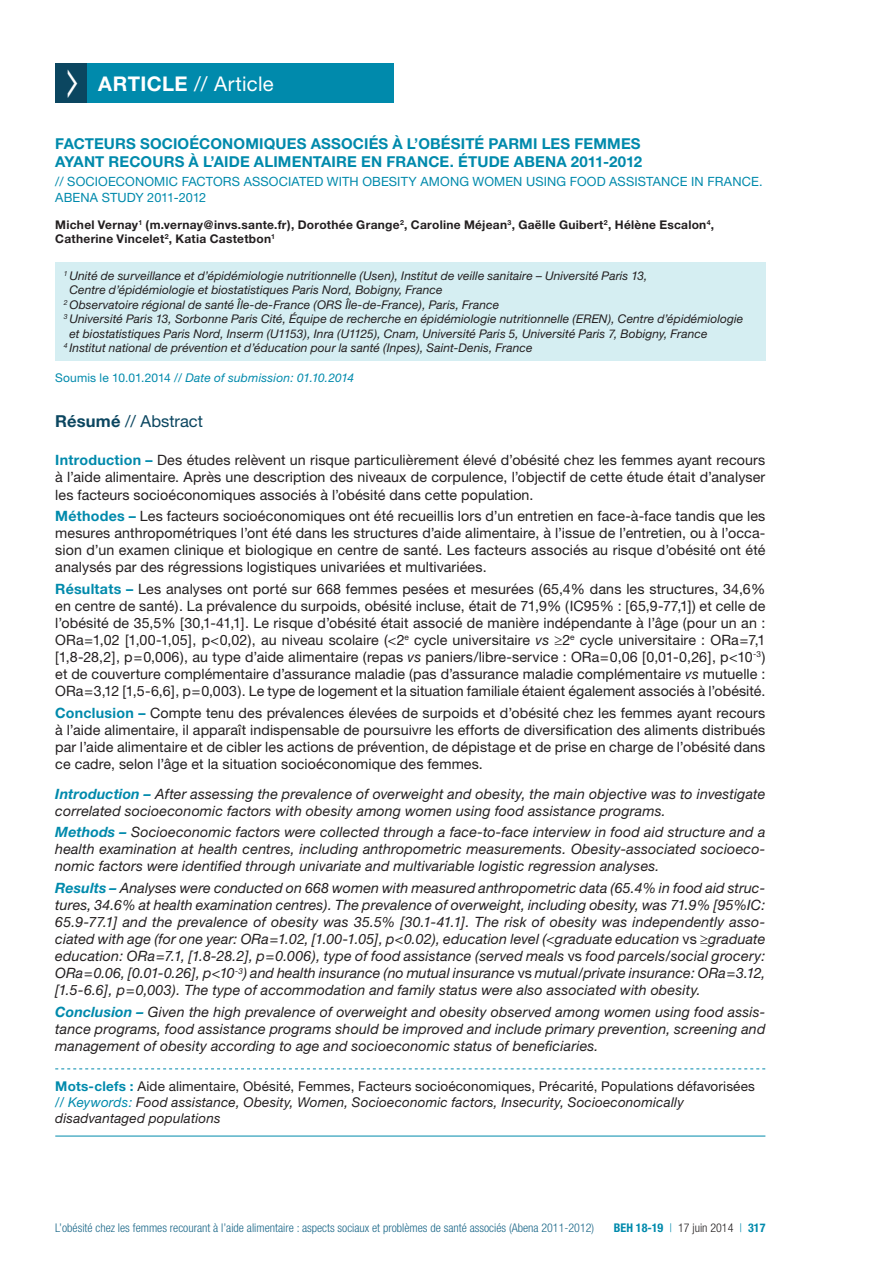
<style>
.page{position:relative;width:893px;height:1263px;background:#fff}
.page>*{position:absolute;margin:0;border:0;box-sizing:border-box;transform-origin:0 0}
.t1{font:20.25px "Helvetica Neue";color:#fff}
.t2{font:16.5px "Helvetica Neue";color:#0b4660}
.t3{font:700 15px "Helvetica Neue";letter-spacing:.005em;color:#008aac}
.t4{font:14.25px/17.1px "Helvetica Neue";letter-spacing:.01em;color:#231f20;text-align:justify}
.t5{font:italic 14.25px/17.1px "Helvetica Neue";letter-spacing:.01em;color:#231f20;text-align:justify}
.t6{font:italic 13.5px/16.2px "Helvetica Neue";letter-spacing:.015em;color:#231f20}
.t7{font:12.75px/15.3px "Helvetica Neue";letter-spacing:.01em;color:#008aac}
.t8{font:italic 12px "Helvetica Neue";letter-spacing:.005em;color:#231f20}
.t9{font:700 12px/14.4px "Helvetica Neue";letter-spacing:.025em;color:#231f20}
.t10{font:300 condensed 12px "Helvetica Neue LT Std";color:#1c6889}
.t11{font:italic 12px "Helvetica Neue";letter-spacing:.015em;color:#008aac}
.t12{font:700 condensed 12px "Helvetica Neue";color:#008aac}
.s1{font-weight:700}
.s2{font-style:normal}
.s3{font-weight:700;color:#008aac}
.s4{font-style:italic}
.s5{font-weight:700;font-style:normal;color:#008aac}
.s6{color:#008aac}
.s7{font-family:"Helvetica Neue LT Std";font-weight:300}
.s8{font-family:"Helvetica Neue LT Std";font-weight:300;color:#231f20}
</style>
<div class="page">
<div style="left:55px;top:64px;width:35px;height:39px;background:#0b4660"></div>
<div style="left:87px;top:64px;width:306px;height:39px;background:#008aac"></div>
<div style="left:55px;top:262px;width:710px;height:99px;background:#d5eef2"></div>
<svg style="left:55px;top:1068px;width:710px;height:1px"></svg>
<hr style="left:55px;top:1136px;width:710px;height:1px;background:#008aac">
<h1 class="t1" style="left:98px;top:72px;width:177px"><span class="s1">Article</span> // Article</h1>
<p class="t3" style="left:55px;top:134px;width:66px">Facteurs</p>
<p class="t3" style="left:140px;top:134px;width:3px">socio</p>
<p class="t3" style="left:189px;top:134px;width:55px">économi</p>
<p class="t3" style="left:264px;top:134px;width:50px">ques associ</p>
<p class="t3" style="left:369px;top:134px;width:136px">és à l’ob ési té parmi</p>
<p class="t3" style="left:542px;top:134px;width:14px">lesfemmes</p>
<p class="t3" style="left:55px;top:152px;width:57px">ayant reco</p>
<p class="t3" style="left:152px;top:152px;width:66px">urs à l’aide</p>
<p class="t3" style="left:254px;top:152px;width:26px">alime</p>
<p class="t3" style="left:302px;top:152px;width:24px">ntaire</p>
<p class="t3" style="left:361px;top:152px;width:283px">en France . Étude Abe na 2011-2012</p>
<p class="t7" style="left:55px;top:174px;width:709px">// Socioeconomic factors associated with obesity among women using food assistance in France .<br>Abena Study 2011-2012</p>
<p class="t9" style="left:55px;top:217px;width:660px">Michel Vernay<sup>1</sup> (m.vernay@invs.sante.fr), Dorothée Grange<sup>2</sup>, Caroline Méjean<sup>3</sup>, Gaëlle Guibert<sup>2</sup>, Hélène Escalon<sup>4</sup>,<br>Catherine Vincelet<sup>2</sup>, Katia Castetbon<sup>1</sup></p>
<p class="t8" style="left:64px;top:269px;width:585px"><sup>1</sup> Unité de surveillance et d’épidémiologie nutritionnelle (Usen), Institut de veille sanitaire – Université Paris 13,</p>
<p class="t8" style="left:69px;top:283px;width:375px">Centre d’épidémiologie et biostatistiques Paris Nord, Bobigny, France</p>
<p class="t8" style="left:64px;top:297px;width:437px"><sup>2</sup> Observatoire régional de santé Île-de-France (ORS Île-de-France), Paris, France</p>
<p class="t8" style="left:64px;top:312px;width:681px"><sup>3</sup> Université Paris 13, Sorbonne Paris Cité, Équipe de recherche en épidémiologie nutritionnelle (EREN), Centre d’épidémiologie</p>
<p class="t8" style="left:69px;top:326px;width:640px">et biostatistiques Paris Nord, Inserm (U1153), Inra (U1125), Cnam, Université Paris 5, Université Paris 7, Bobigny, France</p>
<p class="t8" style="left:64px;top:341px;width:470px"><sup>4</sup> Institut national de prévention et d’éducation pour la santé (Inpes), Saint-Denis, France</p>
<p class="t11" style="left:55px;top:370px;width:300px"><span class="s2">Soumis le 10.01.2014 /</span>/ Date of submission: 01.10.2014</p>
<p class="t2" style="left:55px;top:411px;width:149px"><span class="s1">Résumé</span> // Abstract</p>
<p class="t4" style="left:55px;top:452px;width:712px"><span class="s3">Introduction –</span> Des études relèvent un risque particulièrement élevé d’obésité chez les femmes ayant recours à l’aide alimentaire. Après une description des niveaux de corpulence, l’objectif de cette étude était d’analyser les facteurs socioéconomiques associés à l’obésité dans cette population.</p>
<p class="t4" style="left:55px;top:507px;width:712px"><span class="s3">Méthodes –</span> Les facteurs socioéconomiques ont été recueillis lors d’un entretien en face-à-face tandis que les mesures anthropométriques l’ont été dans les structures d’aide alimentaire, à l’issue de l’entretien, ou à l’occa&shy;sion d’un examen clinique et biologique en centre de santé. Les facteurs associés au risque d’obésité ont été analysés par des régressions logistiques univariées et multivariées.</p>
<p class="t4" style="left:55px;top:580px;width:712px"><span class="s3">Résultats –</span> Les analyses ont porté sur 668 femmes pesées et mesurées (65,4% dans les structures, 34,6% en centre de santé). La prévalence du surpoids, obésité incluse, était de 71,9% (I C95% : [65,9-77,1]) et celle de l’obésité de 35,5% [30,1-41,1]. Le risque d’obésité était associé de manière indépendante à l’âge (pour un an :<br>ORa=1,02 [1,00-1,05], p&lt;0,02), au niveau scolaire (&lt;2<sup>e</sup> cycle universitaire <span class="s4">vs</span> ≥2<sup>e</sup> cycle universitaire : ORa=7,1 [1,8-28,2], p=0,006), au type d’aide alimentaire (repas <span class="s4">vs</span> paniers/libre-service : OR a=0,06 [0,01-0,26], p&lt;10<sup>-3</sup>) et de couverture complémentaire d’assurance maladie (pas d’assurance maladie complémentaire <span class="s4">vs</span> mutuelle :<br>ORa=3,12 [1,5-6,6], p=0,003). Le type de logement et la situation familiale étaient également associés à l’obésité.</p>
<p class="t4" style="left:55px;top:704px;width:712px"><span class="s3">Conclusion –</span> Compte tenu des prévalences élevées de surpoids et d’obésité chez les femmes ayant recours à l’aide alimentaire, il apparaît indispensable de poursuivre les efforts de diversification des aliments distribués par l’aide alimentaire et de cibler les actions de prévention, de dépistage et de prise en charge de l’obésité dans ce cadre, selon l’âge et la situation socioéconomique des femmes.</p>
<p class="t5" style="left:55px;top:785px;width:712px"><span class="s3">Introduction –</span> After assessing the prevalence of overweight and obesity, the main objective was to investigate correlated socioeconomic factors with obesity among women using food assistance programs.</p>
<p class="t5" style="left:55px;top:823px;width:712px"><span class="s3">Methods –</span> Socioeconomic factors were collected through a face-to-face interview in food aid structure and a health examination at health centres, including anthropometric measurements. Obesity-associated socioeco&shy;nomic factors were identified through univariate and multivariable logistic regression analyses.</p>
<p class="t5" style="left:55px;top:879px;width:712px"><span class="s3">Results –</span> Analyses were conducted on 668 women with measured anthropometric data (65.4% in food aid struc&shy;tures, 34.6% at health examination centres). The prevalence of overweight, including obesity, was 71.9% [95%IC:<br>65.9-77.1] and the prevalence of obesity was 35.5% [30.1-41.1]. The risk of obesity was independently asso&shy;ciated with age (for one year: ORa=1.02, [1.00-1.05], p&lt;0.02), education level (&lt;graduate education <span class="s2">vs</span> ≥graduate education: ORa=7.1, [1.8-28.2], p=0.006), type of food assistance (served meals <span class="s2">vs</span> food parcels/social grocery:<br>ORa=0.06, [0.01-0.26], p&lt;10<sup>-3</sup>) and health insurance (no mutual insurance <span class="s2">vs</span> mutual/private insurance: ORa=3.12, [1.5-6.6], p=0,003). The type of accommodation and family status were also associated with obesity.</p>
<p class="t5" style="left:55px;top:1003px;width:712px"><span class="s3">Conclusion –</span> Given the high prevalence of overweight and obesity observed among women using food assis&shy;tance programs, food assistance programs should be improved and include primary prevention, screening and management of obesity according to age and socioeconomic status of beneficiaries.</p>
<p class="t6" style="left:55px;top:1077px;width:701px"><span class="s5">Mots-clefs :</span> <span class="s2">Aide alimentaire, Obésité, Femmes, Facteurs socioéconomiques, Précarité, Populations défavorisées </span><span class="s6">// Keywords:</span> Food assistance, Obesity, Women, Socioeconomic factors, Insecurity, Socioeconomically disadvantaged populations</p>
<p class="t10" style="left:55px;top:1221px;width:540px">L’obésité chez les femmes recourant à l’aide alimentaire : aspects sociaux et problèmes de santé associés (Abena 2011-2012)</p>
<p class="t12" style="left:614px;top:1220px;width:153px">BEH 18-19 <span class="s7">|</span> <span class="s8">17 juin 2014</span> <span class="s7">|</span> 317</p>
</div>
